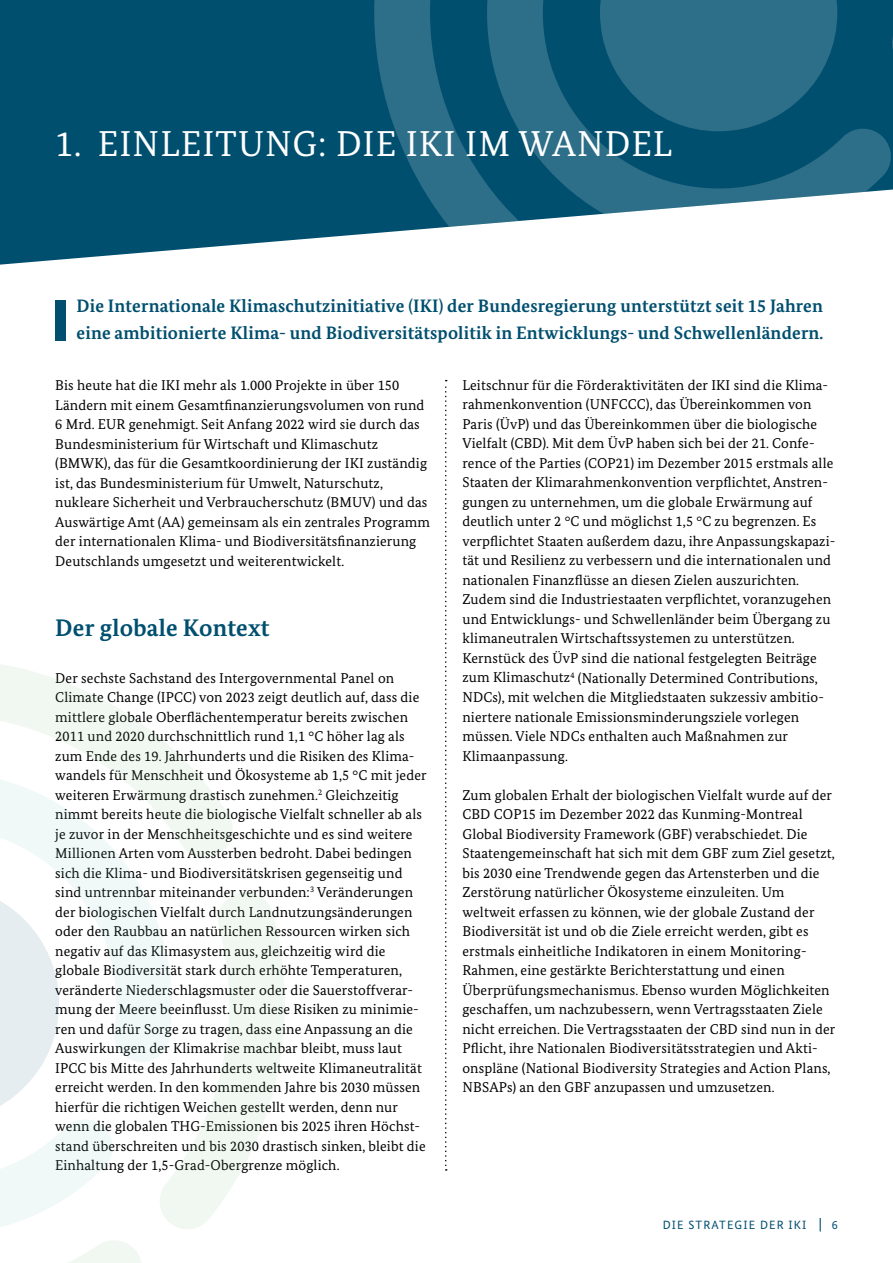
<style>
.page{position:relative;width:893px;height:1263px;background:#fff}
.page>*{position:absolute;margin:0;border:0;box-sizing:border-box;transform-origin:0 0}
.t1{font:36px "Bundes Serif";letter-spacing:.03em;color:#fff}
.t2{font:700 24px "Bundes Serif";letter-spacing:.01em;color:#014f6f}
.t3{font:700 18px/27px "Bundes Serif";letter-spacing:.01em;color:#014f6f}
.t4{font:14.25px/19.5px "Bundes Serif";letter-spacing:.01em;color:#000}
.t5{font:12px "Bundes Sans";letter-spacing:.09em;color:#014f6f}
</style>
<div class="page">
<svg style="left:445px;top:380px;width:2px;height:791px"></svg>
<div style="left:0;top:0;width:374px;height:265px;background:#014f6f"></div>
<svg style="left:552px;top:0;width:341px;height:219px;background:#296b85"></svg>
<svg style="left:374px;top:0;width:178px;height:234px;background:#206480"></svg>
<div style="left:55px;top:300px;width:11px;height:40px;background:#014f6f"></div>
<svg style="left:0;top:858px;width:156px;height:369px"></svg>
<svg style="left:156px;top:892px;width:129px;height:337px"></svg>
<svg style="left:0;top:664px;width:233px;height:194px"></svg>
<svg style="left:68px;top:1240px;width:73px;height:23px"></svg>
<svg style="left:820px;top:1218px;width:1px;height:13px"></svg>
<h1 class="t1" style="left:55px;top:122px;width:618px">1. EINLEITUNG: DIE IKI IM WANDEL</h1>
<p class="t3" style="left:77px;top:292px;width:748px">Die Internationale Klimaschutzinitiative (IKI) der Bundesregierung unterstützt seit 15 Jahren eine ambitionierte Klima- und Biodiversitätspolitik in Entwicklungs- und Schwellenländern.</p>
<p class="t4" style="left:55px;top:375px;width:376px">Bis heute hat die IKI mehr als 1.000 Projekte in über 150<br>Ländern mit einem Gesamtfinanzierungsvolumen von rund 6 Mrd. EUR genehmigt. Seit Anfang 2022 wird sie durch das Bundesministerium für Wirtschaft und Klimaschutz (BMWK), das für die Gesamtkoordinierung der IKI zuständig ist, das Bundesministerium für Umwelt, Naturschutz, nukleare Sicherheit und Verbraucherschutz (BMUV) und das Auswärtige Amt (AA) gemeinsam als ein zentrales Programm der internationalen Klima- und Biodiversitätsfinanzierung Deutschlands umgesetzt und weiterentwickelt.</p>
<p class="t4" style="left:462px;top:375px;width:374px">Leitschnur für die Förderaktivitäten der IKI sind die Klima&shy;rahmenkonvention (UNFCCC), das Übereinkommen von Paris (ÜvP) und das Übereinkommen über die biologische Vielfalt (CBD). Mit dem ÜvP haben sich bei der 21. Confe&shy;rence of the Parties (COP21) im Dezember 2015 erstmals alle Staaten der Klimarahmenkonvention verpflichtet, Anstren&shy;gungen zu unternehmen, um die globale Erwärmung auf deutlich unter 2 °C und möglichst 1,5 °C zu begrenzen. Es verpflichtet Staaten außerdem dazu, ihre Anpassungskapazi&shy;tät und Resilienz zu verbessern und die internationalen und nationalen Finanzflüsse an diesen Zielen auszurichten.<br>Zudem sind die Industriestaaten verpflichtet, voranzugehen und Entwicklungs- und Schwellenländer beim Übergang zu klimaneutralen Wirtschaftssystemen zu unterstützen.<br>Kernstück des ÜvP sind die national festgelegten Beiträge zum Klimaschutz<sup>4</sup> (Nationally Determined Contributions, NDCs), mit welchen die Mitgliedstaaten sukzessiv ambitio&shy;niertere nationale Emissionsminderungsziele vorlegen müssen. Viele NDCs enthalten auch Maßnahmen zur Klimaanpassung.</p>
<p class="t4" style="left:462px;top:785px;width:374px">Zum globalen Erhalt der biologischen Vielfalt wurde auf der CBD COP15 im Dezember 2022 das Kunming-Montreal Global Biodiversity Framework (GBF) verabschiedet. Die Staatengemeinschaft hat sich mit dem GBF zum Ziel gesetzt, bis 2030 eine Trendwende gegen das Artensterben und die Zerstörung natürlicher Ökosysteme einzuleiten. Um weltweit erfassen zu können, wie der globale Zustand der Biodiversität ist und ob die Ziele erreicht werden, gibt es erstmals einheitliche Indikatoren in einem Monitoring-Rahmen, eine gestärkte Berichterstattung und einen Überprüfungsmechanismus. Ebenso wurden Möglichkeiten geschaffen, um nachzubessern, wenn Vertragsstaaten Ziele nicht erreichen. Die Vertragsstaaten der CBD sind nun in der Pflicht, ihre Nationalen Biodiversitätsstrategien und Akti&shy;onspläne (National Biodiversity Strategies and Action Plans, NBSAPs) an den GBF anzupassen und umzusetzen.</p>
<h2 class="t2" style="left:55px;top:613px;width:216px">Der globale Kontext</h2>
<p class="t4" style="left:55px;top:668px;width:373px">Der sechste Sachstand des Intergovernmental Panel on Climate Change (IPCC) von 2023 zeigt deutlich auf, dass die mittlere globale Oberflächentemperatur bereits zwischen 2011 und 2020 durchschnittlich rund 1,1 °C höher lag als zum Ende des 19. Jahrhunderts und die Risiken des Klima&shy;wandels für Menschheit und Ökosysteme ab 1,5 °C mit jeder weiteren Erwärmung drastisch zunehmen.<sup>2</sup> Gleichzeitig nimmt bereits heute die biologische Vielfalt schneller ab als je zuvor in der Menschheitsgeschichte und es sind weitere Millionen Arten vom Aussterben bedroht. Dabei bedingen sich die Klima- und Biodiversitätskrisen gegenseitig und sind untrennbar miteinander verbunden:<sup>3</sup> Veränderungen der biologischen Vielfalt durch Landnutzungsänderungen oder den Raubbau an natürlichen Ressourcen wirken sich negativ auf das Klimasystem aus, gleichzeitig wird die globale Biodiversität stark durch erhöhte Temperaturen, veränderte Niederschlagsmuster oder die Sauerstoffverar&shy;mung der Meere beeinflusst. Um diese Risiken zu minimie&shy;ren und dafür Sorge zu tragen, dass eine Anpassung an die Auswirkungen der Klimakrise machbar bleibt, muss laut IPCC bis Mitte des Jahrhunderts weltweite Klimaneutralität erreicht werden. In den kommenden Jahre bis 2030 müssen hierfür die richtigen Weichen gestellt werden, denn nur wenn die globalen THG-Emissionen bis 2025 ihren Höchst&shy;stand überschreiten und bis 2030 drastisch sinken, bleibt die Einhaltung der 1,5-Grad-Obergrenze möglich.</p>
<p class="t5" style="left:663px;top:1217px;width:145px">DIE STRATEGIE DER IKI</p>
<p class="t5" style="left:832px;top:1217px;width:7px">6</p>
</div>
